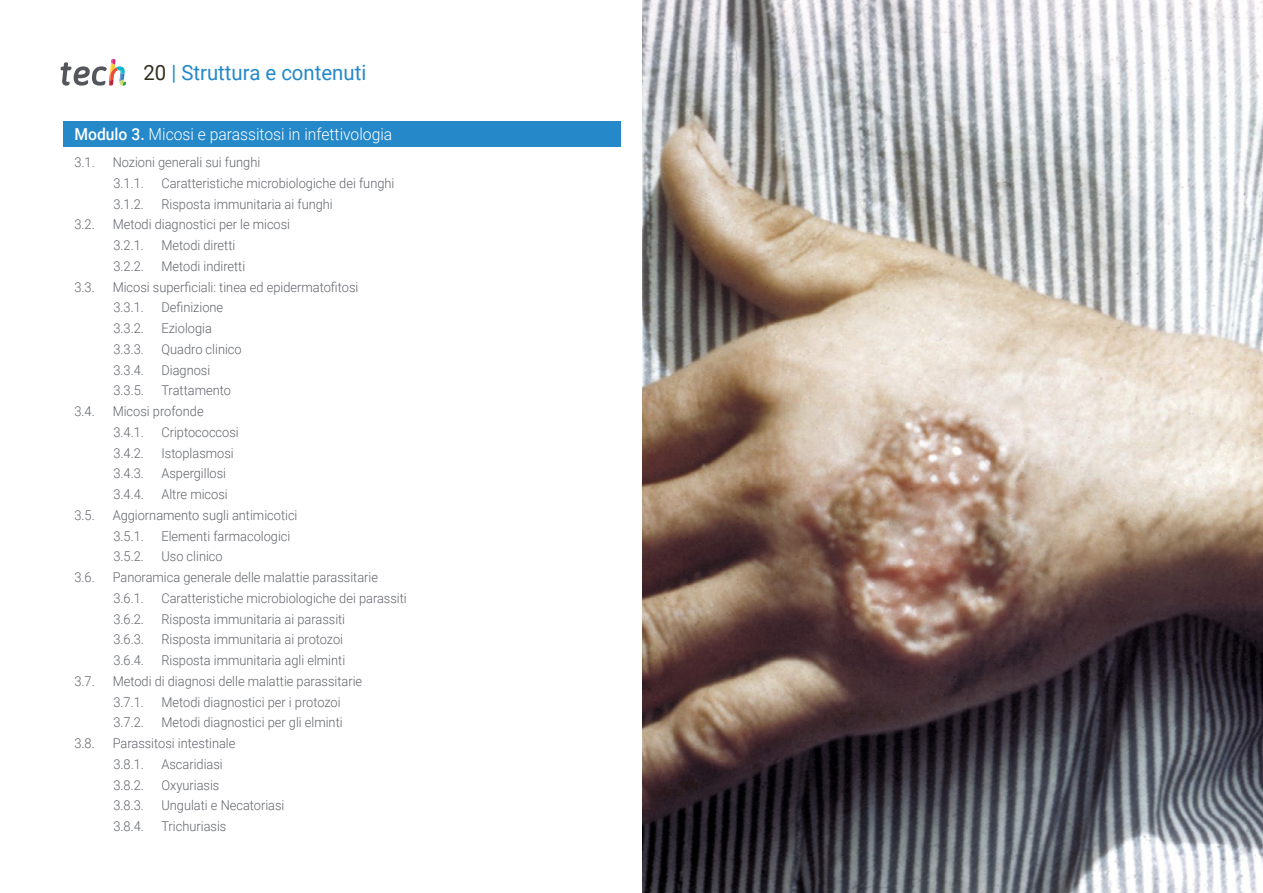
<style>
.page{position:relative;width:1263px;height:893px;background:#fff}
.page>*{position:absolute;margin:0;border:0;box-sizing:border-box;transform-origin:0 0}
.t1{font:21px "Roboto";color:#2488c9}
.t2{font:300 16.5px "Roboto";color:#fff;scale:.95 1}
.t3{font:300 13.5px/20.7px "Roboto";color:#61646a;scale:.95 1}
.s1{color:#312e20}
.s2{font-weight:500}
</style>
<div class="page">
<svg style="left:61px;top:59px;width:65px;height:27px"></svg>
<div style="left:63px;top:121px;width:558px;height:25px;background:#2488c9"></div>
<img style="left:642px;top:0;width:621px;height:893px">
<h1 class="t1" style="left:144px;top:57px;width:224px"><span class="s1">20</span> | Struttura e contenuti</h1>
<p class="t2" style="left:74px;top:123px;width:336px"><span class="s2">Modulo 3.</span> Micosi e parassitosi in infettivologia</p>
<p class="t3" style="left:74px;top:151px;width:23px">3.1.</p>
<p class="t3" style="left:113px;top:151px;width:157px">Nozioni generali sui funghi<br>3.1.1.</p>
<p class="t3" style="left:161px;top:172px;width:247px">Caratteristiche microbiologiche dei funghi</p>
<p class="t3" style="left:113px;top:193px;width:34px">3.1.2.</p>
<p class="t3" style="left:161px;top:193px;width:182px">Risposta immunitaria ai funghi</p>
<p class="t3" style="left:74px;top:214px;width:23px">3.2.</p>
<p class="t3" style="left:113px;top:214px;width:188px">Metodi diagnostici per le micosi<br>3.2.1.</p>
<p class="t3" style="left:161px;top:234px;width:79px">Metodi diretti</p>
<p class="t3" style="left:113px;top:255px;width:34px">3.2.2.</p>
<p class="t3" style="left:161px;top:255px;width:90px">Metodi indiretti</p>
<p class="t3" style="left:74px;top:276px;width:23px">3.3.</p>
<p class="t3" style="left:113px;top:276px;width:260px">Micosi superficiali: tinea ed epidermatofitosi<br>3.3.1.</p>
<p class="t3" style="left:161px;top:297px;width:67px">Definizione</p>
<p class="t3" style="left:113px;top:317px;width:34px">3.3.2.</p>
<p class="t3" style="left:161px;top:317px;width:55px">Eziologia</p>
<p class="t3" style="left:113px;top:338px;width:34px">3.3.3.</p>
<p class="t3" style="left:161px;top:338px;width:86px">Quadro clinico</p>
<p class="t3" style="left:113px;top:359px;width:34px">3.3.4.</p>
<p class="t3" style="left:161px;top:359px;width:53px">Diagnosi</p>
<p class="t3" style="left:113px;top:380px;width:34px">3.3.5.</p>
<p class="t3" style="left:161px;top:380px;width:75px">Trattamento</p>
<p class="t3" style="left:74px;top:400px;width:23px">3.4.</p>
<p class="t3" style="left:113px;top:400px;width:97px">Micosi profonde<br>3.4.1.</p>
<p class="t3" style="left:161px;top:421px;width:83px">Criptococcosi</p>
<p class="t3" style="left:113px;top:442px;width:34px">3.4.2.</p>
<p class="t3" style="left:161px;top:442px;width:78px">Istoplasmosi</p>
<p class="t3" style="left:113px;top:463px;width:34px">3.4.3.</p>
<p class="t3" style="left:161px;top:463px;width:70px">Aspergillosi</p>
<p class="t3" style="left:113px;top:483px;width:34px">3.4.4.</p>
<p class="t3" style="left:161px;top:483px;width:71px">Altre micosi</p>
<p class="t3" style="left:74px;top:504px;width:23px">3.5.</p>
<p class="t3" style="left:113px;top:504px;width:196px">Aggiornamento sugli antimicotici<br>3.5.1.</p>
<p class="t3" style="left:161px;top:525px;width:137px">Elementi farmacologici</p>
<p class="t3" style="left:113px;top:546px;width:34px">3.5.2.</p>
<p class="t3" style="left:161px;top:546px;width:66px">Uso clinico</p>
<p class="t3" style="left:74px;top:566px;width:23px">3.6.</p>
<p class="t3" style="left:113px;top:566px;width:281px">Panoramica generale delle malattie parassitarie<br>3.6.1.</p>
<p class="t3" style="left:161px;top:587px;width:260px">Caratteristiche microbiologiche dei parassiti</p>
<p class="t3" style="left:113px;top:608px;width:34px">3.6.2.</p>
<p class="t3" style="left:161px;top:608px;width:195px">Risposta immunitaria ai parassiti</p>
<p class="t3" style="left:113px;top:629px;width:34px">3.6.3.</p>
<p class="t3" style="left:161px;top:629px;width:193px">Risposta immunitaria ai protozoi</p>
<p class="t3" style="left:113px;top:649px;width:34px">3.6.4.</p>
<p class="t3" style="left:161px;top:649px;width:195px">Risposta immunitaria agli elminti</p>
<p class="t3" style="left:74px;top:670px;width:23px">3.7.</p>
<p class="t3" style="left:113px;top:670px;width:264px">Metodi di diagnosi delle malattie parassitarie<br>3.7.1.</p>
<p class="t3" style="left:161px;top:691px;width:190px">Metodi diagnostici per i protozoi</p>
<p class="t3" style="left:113px;top:712px;width:34px">3.7.2.</p>
<p class="t3" style="left:161px;top:712px;width:192px">Metodi diagnostici per gli elminti</p>
<p class="t3" style="left:74px;top:732px;width:23px">3.8.</p>
<p class="t3" style="left:113px;top:732px;width:131px">Parassitosi intestinale<br>3.8.1.</p>
<p class="t3" style="left:161px;top:753px;width:66px">Ascaridiasi</p>
<p class="t3" style="left:113px;top:774px;width:34px">3.8.2.</p>
<p class="t3" style="left:161px;top:774px;width:63px">Oxyuriasis</p>
<p class="t3" style="left:113px;top:795px;width:34px">3.8.3.</p>
<p class="t3" style="left:161px;top:795px;width:131px">Ungulati e Necatoriasi</p>
<p class="t3" style="left:113px;top:815px;width:34px">3.8.4.</p>
<p class="t3" style="left:161px;top:815px;width:70px">Trichuriasis</p>
</div>
